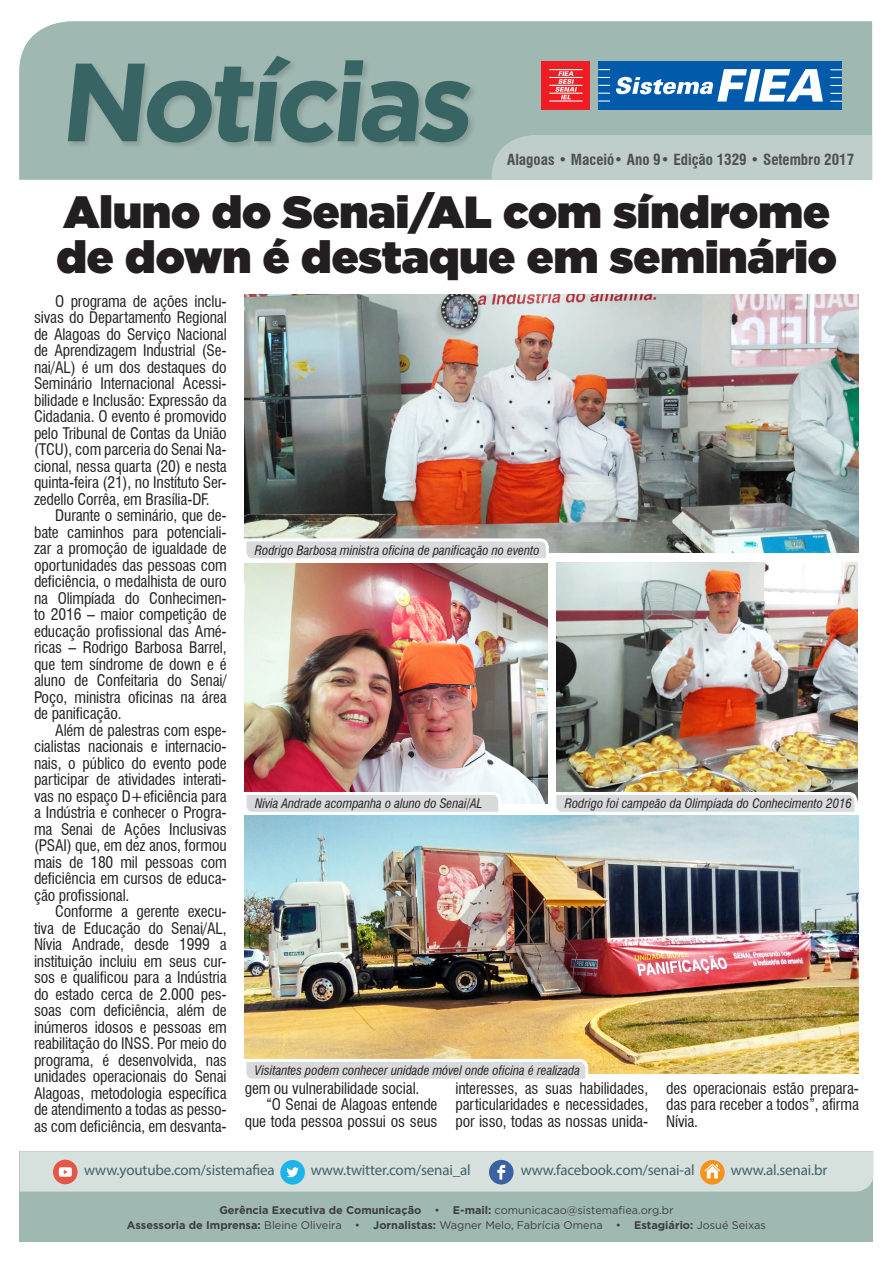
<style>
.page{position:relative;width:893px;height:1263px;background:#fff}
.page>*{position:absolute;margin:0;border:0;box-sizing:border-box;transform-origin:0 0}
.t1{font:700 110.85px "Gotham";color:#386563}
.t2{font:900 45px/45px "Gotham";color:#231f20}
.texto{font:condensed 15.6px/16.5px "Swiss 721 BT";letter-spacing:-.01em;color:#231f20;text-align:justify}
.t3{font:15px "Myriad Pro";letter-spacing:-.01em;color:#436169}
.t4{font:700 condensed 15px "Swiss 721 BT";color:#4e4f50}
.texto-2{font:italic condensed 12.75px "Swiss 721 BT";color:#231f20}
.t5{font:11.1px/15px "Gotham";color:#3e3e3f;text-align:center}
.s1{font-weight:700}
</style>
<div class="page">
<div style="left:20px;top:1151px;width:853px;height:91px;background:#9fb8b1"></div>
<div style="left:19px;top:21px;width:853px;height:159px;background:#9fb8b1"></div>
<div style="left:492px;top:135px;width:380px;height:45px;background:#bfceca"></div>
<div style="left:66px;top:55px;width:412px;height:95px;background:#231f20;opacity:.18"></div>
<div style="left:598px;top:61px;width:244px;height:48px;background:#015aaa"></div>
<div style="left:541px;top:61px;width:49px;height:48px;background:#ee1d23"></div>
<svg style="left:555px;top:71px;width:22px;height:28px"></svg>
<hr style="left:549px;top:77px;width:34px;height:1px;background:#fff">
<hr style="left:549px;top:100px;width:34px;height:2px;background:#fff">
<hr style="left:549px;top:93px;width:34px;height:1px;background:#fff">
<hr style="left:549px;top:85px;width:34px;height:1px;background:#fff">
<hr style="left:549px;top:69px;width:34px;height:1px;background:#fff">
<svg style="left:598px;top:77px;width:12px;height:1px"></svg>
<svg style="left:598px;top:100px;width:12px;height:2px"></svg>
<svg style="left:598px;top:93px;width:12px;height:1px"></svg>
<svg style="left:598px;top:85px;width:12px;height:1px"></svg>
<svg style="left:598px;top:69px;width:12px;height:1px"></svg>
<svg style="left:830px;top:77px;width:12px;height:1px"></svg>
<svg style="left:830px;top:101px;width:12px;height:1px"></svg>
<svg style="left:830px;top:93px;width:12px;height:1px"></svg>
<svg style="left:830px;top:85px;width:12px;height:1px"></svg>
<svg style="left:830px;top:69px;width:12px;height:1px"></svg>
<svg style="left:616px;top:69px;width:207px;height:33px"></svg>
<svg style="left:20px;top:1151px;width:853px;height:40px;background:#d2dbd7"></svg>
<img style="left:245px;top:295px;width:614px;height:258px">
<img style="left:245px;top:563px;width:302px;height:240px">
<img style="left:245px;top:815px;width:614px;height:258px">
<svg style="left:244px;top:1057px;width:346px;height:22px;background:#e0ded8"></svg>
<img style="left:556px;top:562px;width:301px;height:228px">
<svg style="left:244px;top:790px;width:259px;height:26px"></svg>
<svg style="left:552px;top:790px;width:307px;height:26px"></svg>
<svg style="left:244px;top:537px;width:306px;height:21px;background:#dbdcdd"></svg>
<h1 class="t1" style="left:58px;top:29px;width:429px">Notícias</h1>
<p class="t4" style="left:507px;top:151px;width:349px">Alagoas • Maceió• Ano 9• Edição 1329 • Setembro 2017</p>
<p class="t2" style="left:57px;top:189px;width:782px">Aluno do Senai/AL com síndrome de down é destaque em seminário</p>
<p class="texto" style="left:34px;top:293px;width:194px;text-indent:21px">O programa de ações inclu&shy;sivas do Departamento Regional de Alagoas do Serviço Nacional de Aprendizagem Industrial (Se&shy;nai/AL) é um dos destaques do Seminário Internacional Acessi&shy;bilidade e Inclusão: Expressão da Cidadania. O evento é promovido pelo Tribunal de Contas da União (TCU), com parceria do Senai Na&shy;cional, nessa quarta (20) e nesta quinta-feira (21), no Instituto Ser&shy;zedello Corrêa, em Brasília-DF.</p>
<p class="texto" style="left:34px;top:507px;width:194px;text-indent:21px">Durante o seminário, que de&shy;bate caminhos para potenciali&shy;zar a promoção de igualdade de oportunidades das pessoas com deficiência, o medalhista de ouro na Olimpíada do Conhecimen&shy;to 2016 – maior competição de educação profissional das Amé&shy;ricas – Rodrigo Barbosa Barrel, que tem síndrome de down e é aluno de Confeitaria do Senai/ Poço, ministra oficinas na área de panificação.</p>
<p class="texto" style="left:34px;top:722px;width:194px;text-indent:21px">Além de palestras com espe&shy;cialistas nacionais e internacio&shy;nais, o público do evento pode participar de atividades interati&shy;vas no espaço D+eficiência para a Indústria e conhecer o Progra&shy;ma Senai de Ações Inclusivas (PSAI) que, em dez anos, formou mais de 180 mil pessoas com deficiência em cursos de educa&shy;ção profissional.</p>
<p class="texto" style="left:34px;top:903px;width:194px;text-indent:21px">Conforme a gerente execu&shy;tiva de Educação do Senai/AL, Nívia Andrade, desde 1999 a instituição incluiu em seus cur&shy;sos e qualificou para a Indústria do estado cerca de 2.000 pes&shy;soas com deficiência, além de inúmeros idosos e pessoas em reabilitação do INSS. Por meio do programa, é desenvolvida, nas unidades operacionais do Senai Alagoas, metodologia específica de atendimento a todas as pesso&shy;as com deficiência, em desvanta-</p>
<p class="texto-2" style="left:255px;top:542px;width:286px">Rodrigo Barbosa ministra oficina de panificação no evento</p>
<p class="texto-2" style="left:255px;top:796px;width:229px">Nívia Andrade acompanha o aluno do Senai/AL</p>
<p class="texto-2" style="left:565px;top:796px;width:288px">Rodrigo foi campeão da Olimpíada do Conhecimento 2016</p>
<p class="texto-2" style="left:255px;top:1063px;width:327px">Visitantes podem conhecer unidade móvel onde oficina é realizada</p>
<p class="texto" style="left:245px;top:1080px;width:176px">gem ou vulnerabilidade social.</p>
<p class="texto" style="left:245px;top:1096px;width:194px;text-align:right">“O Senai de Alagoas entende que toda pessoa possui os seus</p>
<p class="texto" style="left:455px;top:1080px;width:194px">interesses, as suas habilidades, particularidades e necessidades, por isso, todas as nossas unida-</p>
<p class="texto" style="left:666px;top:1080px;width:194px">des operacionais estão prepara&shy;das para receber a todos”, afirma Nívia.</p>
<p class="t3" style="left:84px;top:1161px;width:192px">www.youtube.com/sistemafiea</p>
<p class="t3" style="left:311px;top:1161px;width:162px">www.twitter.com/senai_al</p>
<p class="t3" style="left:521px;top:1161px;width:175px">www.facebook.com/senai-al</p>
<p class="t3" style="left:731px;top:1161px;width:98px">www.al.senai.br</p>
<p class="t5" style="left:127px;top:1203px;width:641px"><span class="s1">Gerência Executiva de Comunicação</span> • <span class="s1">E-mail:</span> comunicacao@sistemafiea.org.br<br><span class="s1">Assessoria de Imprensa:</span> Bleine Oliveira • <span class="s1">Jornalistas:</span> Wagner Melo, Fabrícia Omena • <span class="s1">Estagiário:</span> Josué Seixas</p>
</div>
